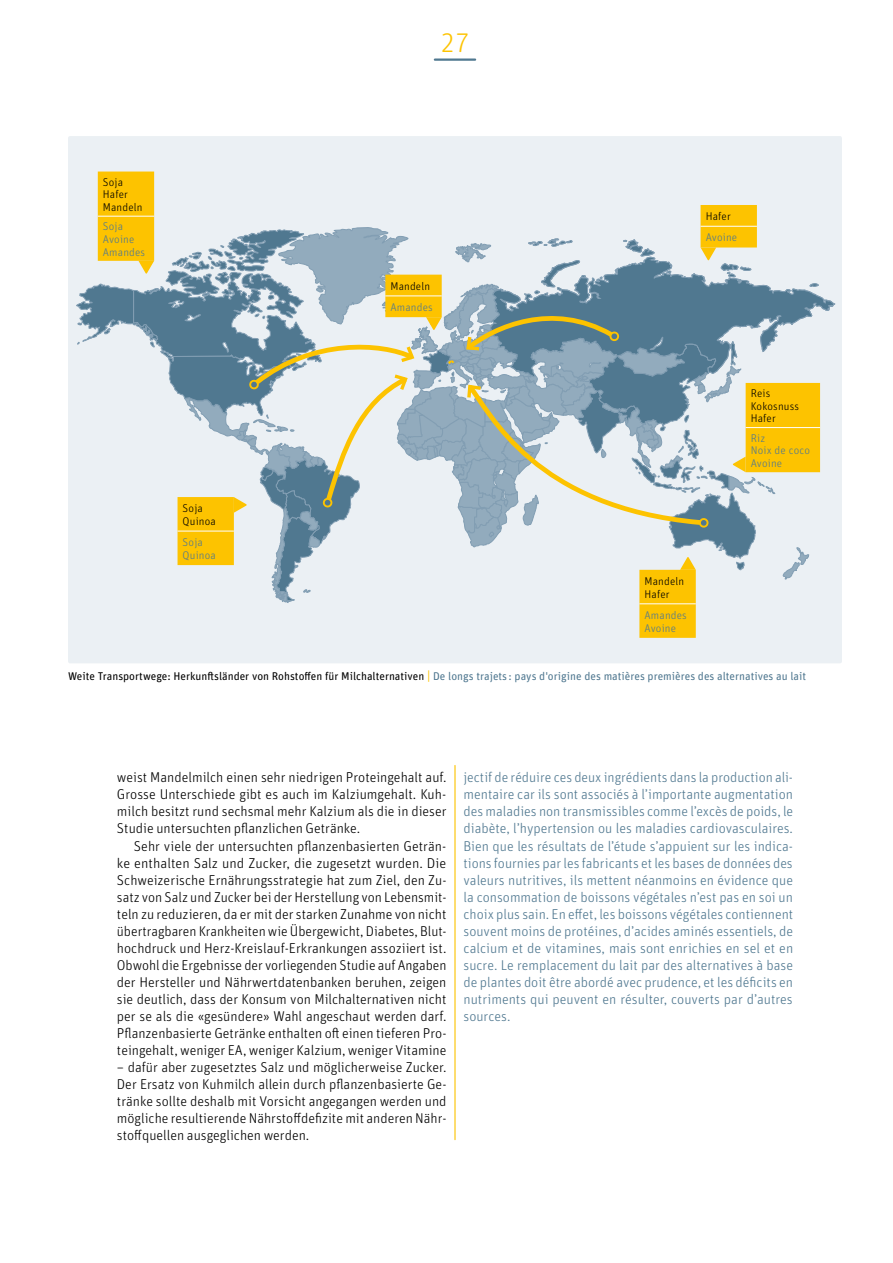
<style>
.page{position:relative;width:893px;height:1263px;background:#fff}
.page>*{position:absolute;margin:0;border:0;box-sizing:border-box;transform-origin:0 0}
.t1{font:300 27px "Unit Rounded Pro";color:#fdc300}
.Fliesstext_Artikel_H{font:300 14.25px/17px "Unit Rounded Pro";color:#000;text-align:justify}
.Fliesstext_Artikel_Z{font:300 14.25px/17px "Unit Rounded Pro";color:#507890;text-align:justify}
.Bildunterschrift{font:11.25px "Unit Rounded Pro";color:#507890}
.Infotext{font:300 11.25px/12.8px "Unit Rounded Pro";letter-spacing:.015em;color:#507890}
.Infotext-2{font:300 11.25px/12.8px "Unit Rounded Pro";letter-spacing:.015em;color:#000}
.s1{color:#000}
.s2{font-size:12.75px;color:#fdc300}
</style>
<div class="page">
<hr style="left:435px;top:58px;width:40px;height:3px;background:#507890">
<hr style="left:454px;top:765px;width:2px;height:375px;background:#fdc300">
<div style="left:68px;top:136px;width:774px;height:527px;background:#ebf0f4;border-radius:2px"></div>
<svg style="left:76px;top:172px;width:744px;height:466px"></svg>
<p class="Infotext-2" style="left:103px;top:175px;width:41px">Soja<br>Hafer<br>Mandeln</p>
<p class="Infotext" style="left:103px;top:220px;width:44px">Soja<br>Avoine<br>Amandes</p>
<p class="Infotext-2" style="left:183px;top:502px;width:35px">Soja<br>Quinoa</p>
<p class="Infotext" style="left:183px;top:536px;width:35px">Soja<br>Quinoa</p>
<h1 class="t1" style="left:440px;top:26px;width:31px">27</h1>
<p class="Infotext-2" style="left:390px;top:279px;width:41px">Mandeln</p>
<p class="Infotext" style="left:390px;top:300px;width:44px">Amandes</p>
<p class="Infotext-2" style="left:706px;top:210px;width:27px">Hafer</p>
<p class="Infotext" style="left:706px;top:231px;width:33px">Avoine</p>
<p class="Infotext-2" style="left:644px;top:574px;width:41px">Mandeln<br>Hafer</p>
<p class="Infotext" style="left:644px;top:608px;width:44px">Amandes<br>Avoine</p>
<p class="Infotext-2" style="left:751px;top:386px;width:50px">Reis<br>Kokosnuss<br>Hafer</p>
<p class="Infotext" style="left:751px;top:431px;width:61px">Riz<br>Noix de coco<br>Avoine</p>
<p class="Bildunterschrift" style="left:68px;top:669px;width:740px"><span class="s1">Weite Transportwege: Herkunftsländer von Rohstoffen für Milchalternativen</span> <span class="s2">|</span> De longs trajets : pays d'origine des matières premières des alternatives au lait</p>
<p class="Fliesstext_Artikel_H" style="left:117px;top:769px;width:331px">weist Mandelmilch einen sehr niedrigen Proteingehalt auf.<br>Grosse Unterschiede gibt es auch im Kalziumgehalt. Kuh&shy;milch besitzt rund sechsmal mehr Kalzium als die in dieser Studie untersuchten pflanzlichen Getränke.</p>
<p class="Fliesstext_Artikel_H" style="left:117px;top:837px;width:331px;text-indent:17px">Sehr viele der untersuchten pflanzenbasierten Geträn&shy;ke enthalten Salz und Zucker, die zugesetzt wurden. Die Schweizerische Ernährungsstrategie hat zum Ziel, den Zu&shy;satz von Salz und Zucker bei der Herstellung von Lebensmit&shy;teln zu reduzieren, da er mit der starken Zunahme von nicht übertragbaren Krankheiten wie Übergewicht, Diabetes, Blut&shy;hochdruck und Herz-Kreislauf-Erkrankungen assoziiert ist.<br>Obwohl die Ergebnisse der vorliegenden Studie auf Angaben der Hersteller und Nährwertdatenbanken beruhen, zeigen sie deutlich, dass der Konsum von Milchalternativen nicht per se als die «gesündere» Wahl angeschaut werden darf.<br>Pflanzenbasierte Getränke enthalten oft einen tieferen Pro&shy;teingehalt, weniger EA, weniger Kalzium, weniger Vitamine</p>
<p class="Fliesstext_Artikel_H" style="left:117px;top:1058px;width:331px">– dafür aber zugesetztes Salz und möglicherweise Zucker.<br>Der Ersatz von Kuhmilch allein durch pflanzenbasierte Ge&shy;tränke sollte deshalb mit Vorsicht angegangen werden und mögliche resultierende Nährstoffdefizite mit anderen Nähr&shy;stoffquellen ausgeglichen werden.</p>
<p class="Fliesstext_Artikel_Z" style="left:463px;top:769px;width:331px">jectif de réduire ces deux ingrédients dans la production ali&shy;mentaire car ils sont associés à l’importante augmentation des maladies non transmissibles comme l’excès de poids, le diabète, l’hypertension ou les maladies cardiovasculaires.<br>Bien que les résultats de l’étude s’appuient sur les indica&shy;tions fournies par les fabricants et les bases de données des valeurs nutritives, ils mettent néanmoins en évidence que la consommation de boissons végétales n’est pas en soi un choix plus sain. En effet, les boissons végétales contiennent souvent moins de protéines, d’acides aminés essentiels, de calcium et de vitamines, mais sont enrichies en sel et en sucre. Le remplacement du lait par des alternatives à base de plantes doit être abordé avec prudence, et les déficits en nutriments qui peuvent en résulter, couverts par d’autres sources.</p>
</div>
